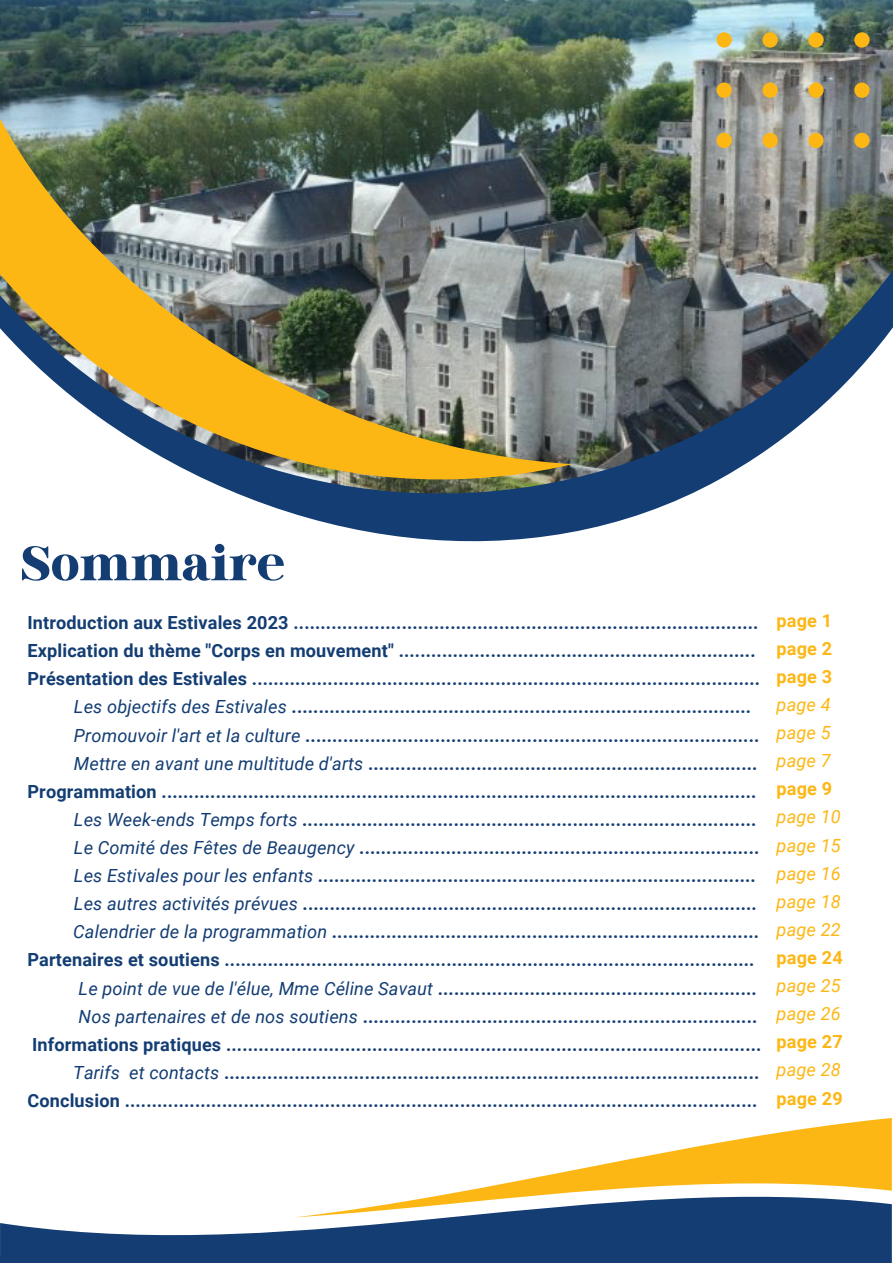
<style>
.page{position:relative;width:893px;height:1264px;background:#fff}
.page>*{position:absolute;margin:0;border:0;box-sizing:border-box;transform-origin:0 0}
.t1{font:700 59.7px "Binggo Wood Display";color:#133d73}
.t2{font:700 18.15px "Roboto";letter-spacing:.01em;color:#133d73}
.t3{font:italic 18.15px "Roboto";letter-spacing:.01em;color:#fdb714}
.t4{font:700 18.15px "Roboto";letter-spacing:.01em;color:#fdb714}
.s1{font-weight:400;font-style:italic}
</style>
<div class="page">
<img style="left:0;top:0;width:892px;height:201px">
<img style="left:0;top:119px;width:572px;height:82px">
<img style="left:0;top:201px;width:892px;height:57px">
<svg style="left:0;top:258px;width:892px;height:284px"></svg>
<svg style="left:574px;top:1118px;width:317px;height:52px;fill:#fdb714"></svg>
<svg style="left:0;top:1170px;width:891px;height:92px"></svg>
<div style="left:0;top:1255px;width:548px;height:7px;background:#133d73"></div>
<img style="left:716px;top:32px;width:176px;height:116px">
<p class="t1" style="left:21px;top:533px;width:265px">Sommaire</p>
<p class="t2" style="left:27px;top:612px;width:732px">Introduction aux Estivales 2023 ......................................................................................</p>
<p class="t2" style="left:27px;top:640px;width:729px">Explication du thème "Corps en mouvement" ..................................................................</p>
<p class="t2" style="left:27px;top:668px;width:734px">Présentation des Estivales ..............................................................................................</p>
<p class="t2" style="left:74px;top:696px;width:678px"><span class="s1">Les objectifs des Estivales</span> .....................................................................................</p>
<p class="t2" style="left:74px;top:724px;width:686px"><span class="s1">Promouvoir l'art et la culture</span> ....................................................................................</p>
<p class="t2" style="left:74px;top:752px;width:685px"><span class="s1">Mettre en avant une multitude d'arts</span> ........................................................................</p>
<p class="t2" style="left:27px;top:781px;width:730px">Programmation ..............................................................................................................</p>
<p class="t2" style="left:74px;top:809px;width:684px"><span class="s1">Les Week-ends Temps forts</span> ....................................................................................</p>
<p class="t2" style="left:74px;top:837px;width:686px"><span class="s1">Le Comité des Fêtes de Beaugency</span> ..........................................................................</p>
<p class="t2" style="left:74px;top:865px;width:683px"><span class="s1">Les Estivales pour les enfants</span> .................................................................................</p>
<p class="t2" style="left:74px;top:893px;width:684px"><span class="s1">Les autres activités prévues</span> ....................................................................................</p>
<p class="t2" style="left:73px;top:921px;width:687px"><span class="s1">Calendrier de la programmation</span> ...............................................................................</p>
<p class="t2" style="left:27px;top:949px;width:728px">Partenaires et soutiens ..................................................................................................</p>
<p class="t2" style="left:79px;top:977px;width:679px"><span class="s1">Le point de vue de l'élue, Mme Céline Savaut</span> ...........................................................</p>
<p class="t2" style="left:79px;top:1005px;width:680px"><span class="s1">Nos partenaires et de nos soutiens</span> .........................................................................</p>
<p class="t2" style="left:32px;top:1033px;width:731px">Informations pratiques ...................................................................................................</p>
<p class="t2" style="left:73px;top:1062px;width:687px"><span class="s1">Tarifs et contacts</span> ...................................................................................................</p>
<p class="t2" style="left:27px;top:1090px;width:731px">Conclusion .....................................................................................................................</p>
<p class="t4" style="left:776px;top:610px;width:57px">page 1</p>
<p class="t4" style="left:776px;top:638px;width:57px">page 2</p>
<p class="t4" style="left:776px;top:666px;width:57px">page 3</p>
<p class="t3" style="left:776px;top:694px;width:56px">page 4</p>
<p class="t3" style="left:776px;top:722px;width:56px">page 5</p>
<p class="t3" style="left:776px;top:750px;width:56px">page 7</p>
<p class="t4" style="left:776px;top:778px;width:57px">page 9</p>
<p class="t3" style="left:776px;top:806px;width:66px">page 10</p>
<p class="t3" style="left:776px;top:834px;width:66px">page 15</p>
<p class="t3" style="left:776px;top:862px;width:66px">page 16</p>
<p class="t3" style="left:776px;top:891px;width:66px">page 18</p>
<p class="t3" style="left:776px;top:919px;width:66px">page 22</p>
<p class="t4" style="left:776px;top:947px;width:68px">page 24</p>
<p class="t3" style="left:776px;top:975px;width:66px">page 25</p>
<p class="t3" style="left:776px;top:1003px;width:66px">page 26</p>
<p class="t4" style="left:776px;top:1031px;width:68px">page 27</p>
<p class="t3" style="left:776px;top:1059px;width:66px">page 28</p>
<p class="t4" style="left:776px;top:1087px;width:68px">page 29</p>
</div>
